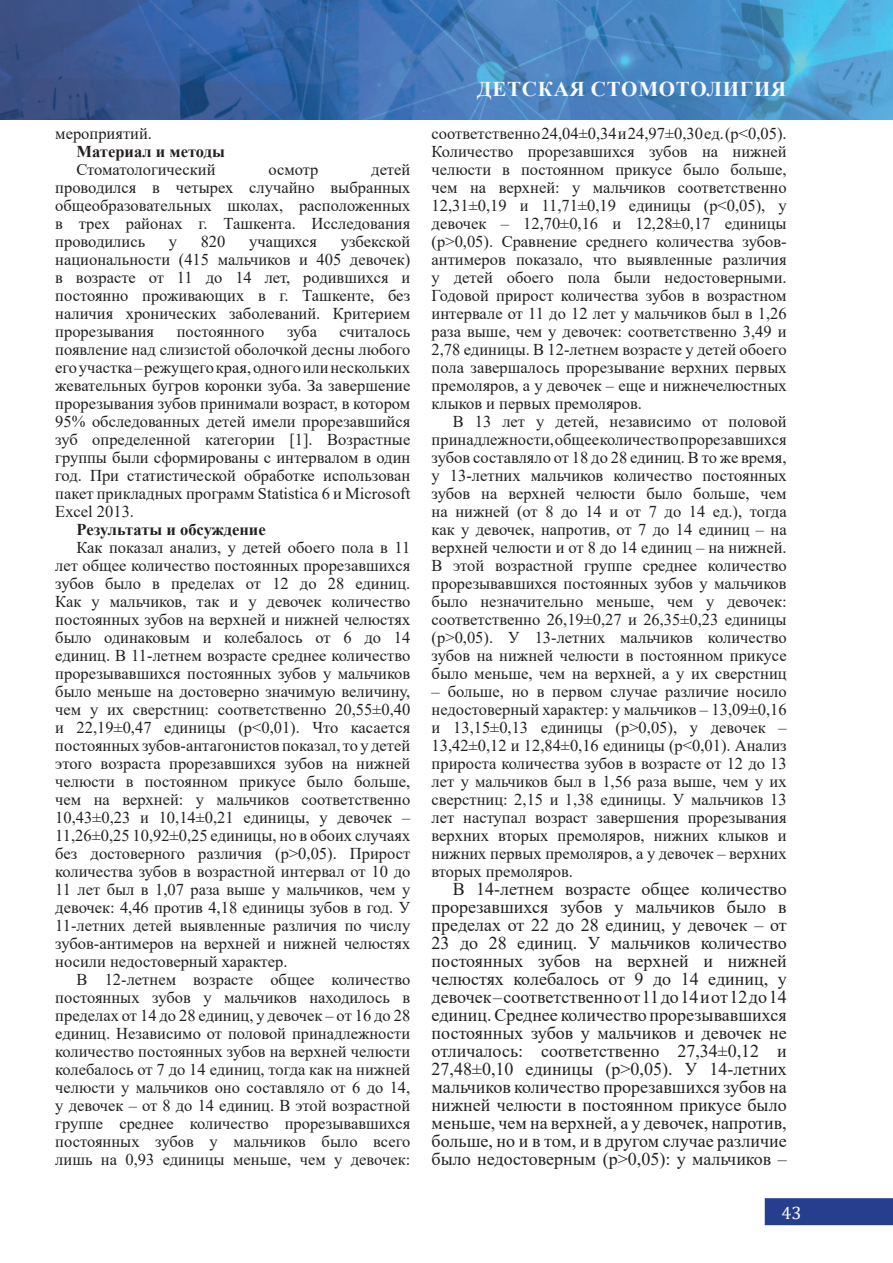
<style>
.page{position:relative;width:893px;height:1263px;background:#fff}
.page>*{position:absolute;margin:0;border:0;box-sizing:border-box;transform-origin:0 0}
.t1{font:700 21px "Times New Roman";letter-spacing:.035em;color:#f8f9fa}
.t2{font:18px/18px "Times New Roman";color:#231f20;text-align:justify}
.t3{font:18px "Cambria";color:#fff}
.Normal__Web__Normal{font:16.5px/18px "Times New Roman";color:#231f20;text-align:justify}
.t4{font:700 16.5px "Times New Roman";color:#231f20}
</style>
<div class="page">
<img style="left:0;top:0;width:893px;height:120px">
<div style="left:765px;top:1199px;width:127px;height:25px;background:#253f8e"></div>
<div style="left:765px;top:1198px;width:128px;height:27px;border:2px solid #253f8e"></div>
<p class="Normal__Web__Normal" style="left:55px;top:124px;width:98px">мероприятий.</p>
<p class="t4" style="left:77px;top:140px;width:150px">Материал и методы</p>
<p class="Normal__Web__Normal" style="left:77px;top:160px;width:141px">Стоматологический</p>
<p class="Normal__Web__Normal" style="left:268px;top:160px;width:52px">осмотр</p>
<p class="Normal__Web__Normal" style="left:55px;top:160px;width:357px;text-indent:316px">детей проводился в четырех случайно выбранных общеобразовательных школах, расположенных в трех районах г. Ташкента. Исследования проводились</p>
<p class="Normal__Web__Normal" style="left:55px;top:232px;width:357px;text-indent:286px">узбекской национальности (415 мальчиков и 405 девочек) в возрасте от 11 до 14 лет, родившихся и постоянно проживающих в г. Ташкенте, без наличия хронических заболеваний. Критерием прорезывания</p>
<p class="Normal__Web__Normal" style="left:169px;top:232px;width:10px">у</p>
<p class="Normal__Web__Normal" style="left:201px;top:232px;width:26px">820</p>
<p class="Normal__Web__Normal" style="left:249px;top:232px;width:70px">учащихся</p>
<p class="Normal__Web__Normal" style="left:177px;top:322px;width:89px">постоянного</p>
<p class="Normal__Web__Normal" style="left:287px;top:322px;width:31px">зуба</p>
<p class="Normal__Web__Normal" style="left:55px;top:322px;width:357px;text-indent:284px">считалось появление над слизистой оболочкой десны любого его участка – режущего края, одного или нескольких жевательных бугров коронки зуба. За завершение прорезывания зубов принимали возраст, в котором 95% обследованных детей имели прорезавшийся зуб определенной категории [1]. Возрастные группы были сформированы с интервалом в один год. При статистической обработке использован пакет прикладных программ Statistica 6 и Microsoft Exсel 2013.</p>
<p class="t4" style="left:77px;top:518px;width:191px">Результаты и обсуждение</p>
<p class="Normal__Web__Normal" style="left:55px;top:538px;width:357px;text-indent:21px">Как показал анализ, у детей обоего пола в 11 лет общее количество постоянных прорезавшихся зубов было в пределах от 12 до 28 единиц.<br>Как у мальчиков, так и у девочек количество постоянных зубов на верхней и нижней челюстях было одинаковым и колебалось от 6 до 14 единиц. В 11-летнем возрасте среднее количество прорезывавшихся постоянных зубов у мальчиков было меньше на достоверно значимую величину, чем у их сверстниц: соответственно 20,55±0,40 и 22,19±0,47 единицы (р&lt;0,01). Что касается постоянных зубов-антагонистов показал, то у детей этого возраста прорезавшихся зубов на нижней челюсти в постоянном прикусе было больше, чем на верхней: у мальчиков соответственно 10,43±0,23 и 10,14±0,21 единицы, у девочек – 11,26±0,25 10,92±0,25 единицы, но в обоих случаях без достоверного различия (р&gt;0,05). Прирост количества зубов в возрастной интервал от 10 до 11 лет был в 1,07 раза выше у мальчиков, чем у девочек: 4,46 против 4,18 единицы зубов в год. У 11-летних детей выявленные различия по числу зубов-антимеров на верхней и нижней челюстях носили недостоверный характер.</p>
<p class="Normal__Web__Normal" style="left:55px;top:970px;width:357px;text-indent:21px">В 12-летнем возрасте общее количество постоянных зубов у мальчиков находилось в пределах от 14 до 28 единиц, у девочек – от 16 до 28 единиц. Независимо от половой принадлежности количество постоянных зубов на верхней челюсти колебалось от 7 до 14 единиц, тогда как на нижней челюсти у мальчиков оно составляло от 6 до 14, у девочек – от 8 до 14 единиц. В этой возрастной группе среднее количество прорезывавшихся постоянных зубов у мальчиков было всего лишь на 0,93 единицы меньше, чем у девочек:</p>
<p class="t1" style="left:477px;top:74px;width:310px">ДЕТСКАЯ СТОМОТОЛИГИЯ</p>
<p class="Normal__Web__Normal" style="left:432px;top:124px;width:357px">соответственно 24,04±0,34 и 24,97±0,30 ед. (р&lt;0,05).<br>Количество прорезавшихся зубов на нижней челюсти в постоянном прикусе было больше, чем на верхней: у мальчиков соответственно 12,31±0,19 и 11,71±0,19 единицы (р&lt;0,05), у девочек – 12,70±0,16 и 12,28±0,17 единицы (р&gt;0,05). Сравнение среднего количества зубов&shy;антимеров показало, что выявленные различия у детей обоего пола были недостоверными.<br>Годовой прирост количества зубов в возрастном интервале от 11 до 12 лет у мальчиков был в 1,26 раза выше, чем у девочек: соответственно 3,49 и 2,78 единицы. В 12-летнем возрасте у детей обоего пола завершалось прорезывание верхних первых премоляров, а у девочек – еще и нижнечелюстных клыков и первых премоляров.</p>
<p class="Normal__Web__Normal" style="left:432px;top:412px;width:357px;text-indent:21px">В 13 лет у детей, независимо от половой принадлежности, общее количество прорезавшихся зубов составляло от 18 до 28 единиц. В то же время, у 13-летних мальчиков количество постоянных зубов на верхней челюсти было больше, чем на нижней (от 8 до 14 и от 7 до 14 ед.), тогда как у девочек, напротив, от 7 до 14 единиц – на верхней челюсти и от 8 до 14 единиц – на нижней.<br>В этой возрастной группе среднее количество прорезывавшихся постоянных зубов у мальчиков было незначительно меньше, чем у девочек: соответственно 26,19±0,27 и 26,35±0,23 единицы (р&gt;0,05). У 13-летних мальчиков количество зубов на нижней челюсти в постоянном прикусе было меньше, чем на верхней, а у их сверстниц</p>
<p class="Normal__Web__Normal" style="left:432px;top:682px;width:357px">– больше, но в первом случае различие носило недостоверный характер: у мальчиков – 13,09±0,16 и 13,15±0,13 единицы (р&gt;0,05), у девочек – 13,42±0,12 и 12,84±0,16 единицы (р˂0,01). Анализ прироста количества зубов в возрасте от 12 до 13 лет у мальчиков был в 1,56 раза выше, чем у их сверстниц: 2,15 и 1,38 единицы. У мальчиков 13 лет наступал возраст завершения прорезывания верхних вторых премоляров, нижних клыков и нижних первых премоляров, а у девочек – верхних вторых премоляров.</p>
<p class="t2" style="left:432px;top:879px;width:357px;text-indent:21px">В 14-летнем возрасте общее количество прорезавшихся зубов у мальчиков было в пределах от 22 до 28 единиц, у девочек – от 23 до 28 единиц. У мальчиков количество постоянных зубов на верхней и нижней челюстях колебалось от 9 до 14 единиц, у девочек – соответственно от 11 до 14 и от 12 до 14 единиц. Среднее количество прорезывавшихся постоянных зубов у мальчиков и девочек не отличалось: соответственно 27,34±0,12 и 27,48±0,10 единицы (р&gt;0,05). У 14-летних мальчиков количество прорезавшихся зубов на нижней челюсти в постоянном прикусе было меньше, чем на верхней, а у девочек, напротив, больше, но и в том, и в другом случае различие было недостоверным (р&gt;0,05): у мальчиков –</p>
<p class="t3" style="left:782px;top:1202px;width:21px">43</p>
</div>
